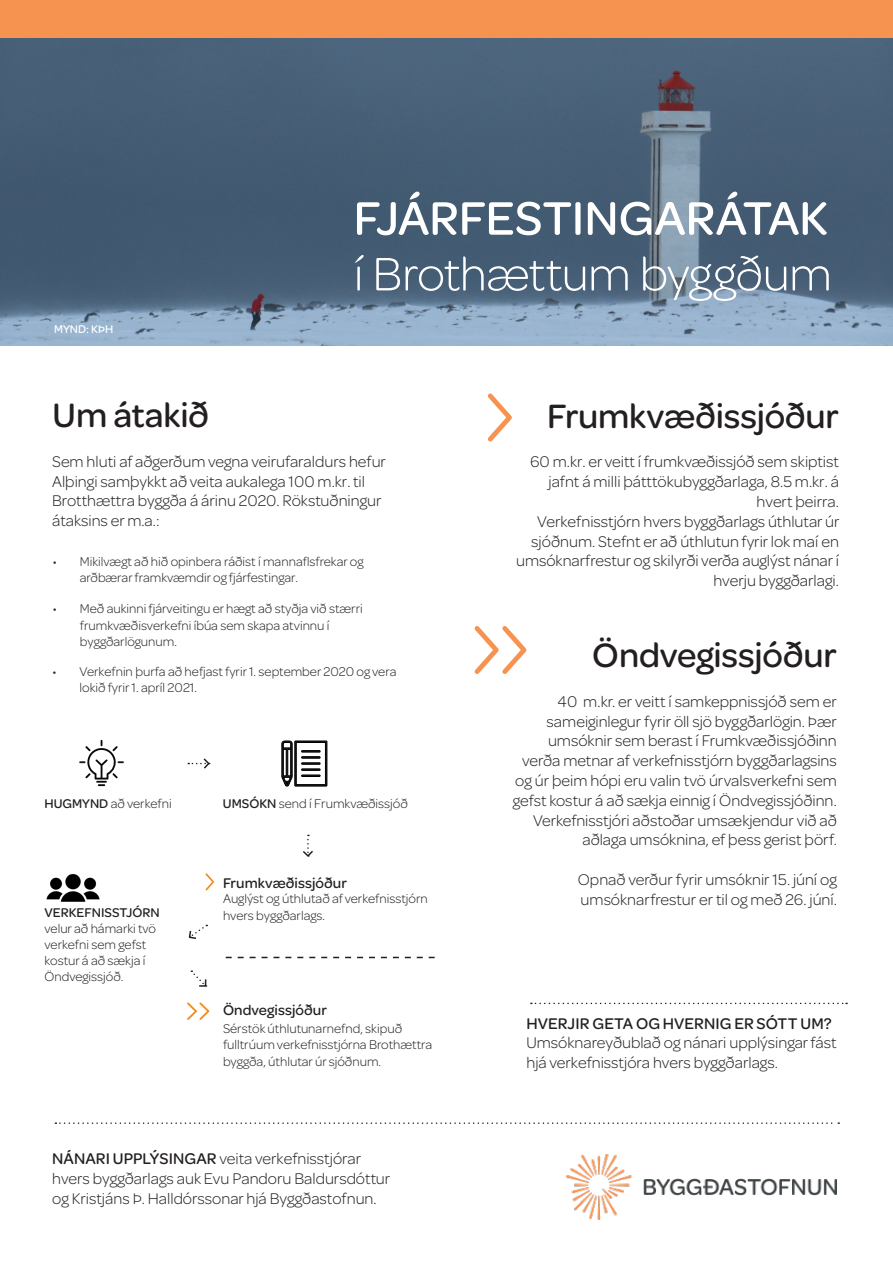
<style>
.page{position:relative;width:893px;height:1263px;background:#fff}
.page>*{position:absolute;margin:0;border:0;box-sizing:border-box;transform-origin:0 0}
.t1{font:300 50.1px "Omnes";letter-spacing:-.01em;color:#fff}
.t2{font:500 50.1px "Omnes";letter-spacing:-.005em;color:#fff}
.t3{font:500 36px "Omnes";letter-spacing:-.005em;color:#231f20}
.t4{font:300 16.5px/19.8px "Omnes";color:#231f20}
.t5{font:500 16.5px "Omnes";letter-spacing:.005em;color:#231f20}
.t6{font:500 15px "Omnes";letter-spacing:.005em;color:#231f20}
.t7{font:300 13.5px/16.2px "Omnes";color:#231f20}
.t8{font:500 12px "Omnes";color:#fff}
.s1{font-weight:500}
</style>
<div class="page">
<div style="left:0;top:0;width:893px;height:38px;background:#f79351"></div>
<img style="left:0;top:38px;width:893px;height:307px">
<img style="left:567px;top:1154px;width:270px;height:65px">
<svg style="left:531px;top:1003px;width:316px;height:1px"></svg>
<svg style="left:55px;top:1122px;width:784px;height:2px"></svg>
<svg style="left:281px;top:741px;width:46px;height:45px"></svg>
<svg style="left:487px;top:393px;width:25px;height:49px"></svg>
<svg style="left:474px;top:626px;width:53px;height:48px"></svg>
<svg style="left:191px;top:970px;width:16px;height:17px"></svg>
<svg style="left:187px;top:1002px;width:22px;height:18px"></svg>
<svg style="left:205px;top:873px;width:9px;height:17px"></svg>
<img style="left:46px;top:873px;width:54px;height:29px">
<svg style="left:188px;top:925px;width:19px;height:14px"></svg>
<svg style="left:79px;top:740px;width:45px;height:46px"></svg>
<svg style="left:188px;top:758px;width:23px;height:11px"></svg>
<svg style="left:303px;top:835px;width:10px;height:22px"></svg>
<svg style="left:226px;top:957px;width:209px;height:1px"></svg>
<p class="t8" style="left:54px;top:321px;width:61px">MYND: KÞH</p>
<p class="t2" style="left:353px;top:184px;width:476px">FJÁRFESTINGARÁTAK</p>
<p class="t1" style="left:354px;top:241px;width:480px">í Brothættum byggðum</p>
<p class="t3" style="left:53px;top:391px;width:158px">Um átakið</p>
<p class="t4" style="left:52px;top:450px;width:335px">Sem hluti af aðgerðum vegna veirufaraldurs hefur Alþingi samþykkt að veita aukalega 100 m.kr. til Brotthættra byggða á árinu 2020. Rökstuðningur átaksins er m.a.:</p>
<p class="t7" style="left:80px;top:552px;width:285px;text-indent:-27px">• Mikilvægt að hið opinbera ráðist í mannaflsfrekar og arðbærar framkvæmdir og fjárfestingar.</p>
<p class="t7" style="left:80px;top:600px;width:284px;text-indent:-27px">• Með aukinni fjárveitingu er hægt að styðja við stærri frumkvæðisverkefni íbúa sem skapa atvinnu í byggðarlögunum.</p>
<p class="t7" style="left:80px;top:662px;width:318px;text-indent:-27px">• Verkefnin þurfa að hefjast fyrir 1. september 2020 og vera lokið fyrir 1. apríl 2021.</p>
<p class="t7" style="left:45px;top:794px;width:129px"><span class="s1">HUGMYND</span> að verkefni</p>
<p class="t7" style="left:223px;top:794px;width:186px"><span class="s1">UMSÓKN</span> send í Frumkvæðissjóð</p>
<p class="t6" style="left:223px;top:872px;width:126px">Frumkvæðissjóður</p>
<p class="t7" style="left:45px;top:903px;width:117px"><span class="s1">VERKEFNISSTJÓRN </span>velur að hámarki tvö verkefni sem gefst kostur á að sækja í<br>Öndvegissjóð.</p>
<p class="t7" style="left:223px;top:890px;width:206px">Auglýst og úthlutað af verkefnisstjórn hvers byggðarlags.</p>
<p class="t7" style="left:223px;top:1020px;width:211px">Sérstök úthlutunarnefnd, skipuð fulltrúum verkefnisstjórna Brothættra byggða, úthlutar úr sjóðnum.</p>
<p class="t6" style="left:223px;top:1000px;width:105px">Öndvegissjóður</p>
<p class="t4" style="left:52px;top:1148px;width:340px"><span class="s1">NÁNARI UPPLÝSINGAR</span> veita verkefnisstjórar hvers byggðarlags auk Evu Pandoru Baldursdóttur og Kristjáns Þ. Halldórssonar hjá Byggðastofnun.</p>
<p class="t3" style="left:547px;top:391px;width:293px">Frumkvæðissjóður</p>
<p class="t4" style="left:516px;top:451px;width:325px;text-align:right">60 m.kr. er veitt í frumkvæðissjóð sem skiptist jafnt á milli þátttökubyggðarlaga, 8.5 m.kr. á hvert þeirra.<br>Verkefnisstjórn hvers byggðarlags úthlutar úr sjóðnum. Stefnt er að úthlutun fyrir lok maí en umsóknarfrestur og skilyrði verða auglýst nánar í hverju byggðarlagi.</p>
<p class="t3" style="left:592px;top:631px;width:246px">Öndvegissjóður</p>
<p class="t4" style="left:513px;top:690px;width:326px;text-align:right">40 m.kr. er veitt í samkeppnissjóð sem er sameiginlegur fyrir öll sjö byggðarlögin. Þær umsóknir sem berast í Frumkvæðissjóðinn verða metnar af verkefnisstjórn byggðarlagsins og úr þeim hópi eru valin tvö úrvalsverkefni sem gefst kostur á að sækja einnig í Öndvegissjóðinn.<br>Verkefnisstjóri aðstoðar umsækjendur við að aðlaga umsóknina, ef þess gerist þörf.</p>
<p class="t4" style="left:578px;top:869px;width:261px">Opnað verður fyrir umsóknir 15. júní og umsóknarfrestur er til og með 26. júní.</p>
<p class="t5" style="left:526px;top:1012px;width:307px">HVERJIR GETA OG HVERNIG ER SÓTT UM?</p>
<p class="t4" style="left:526px;top:1032px;width:312px">Umsóknareyðublað og nánari upplýsingar fást hjá verkefnisstjóra hvers byggðarlags.</p>
</div>
